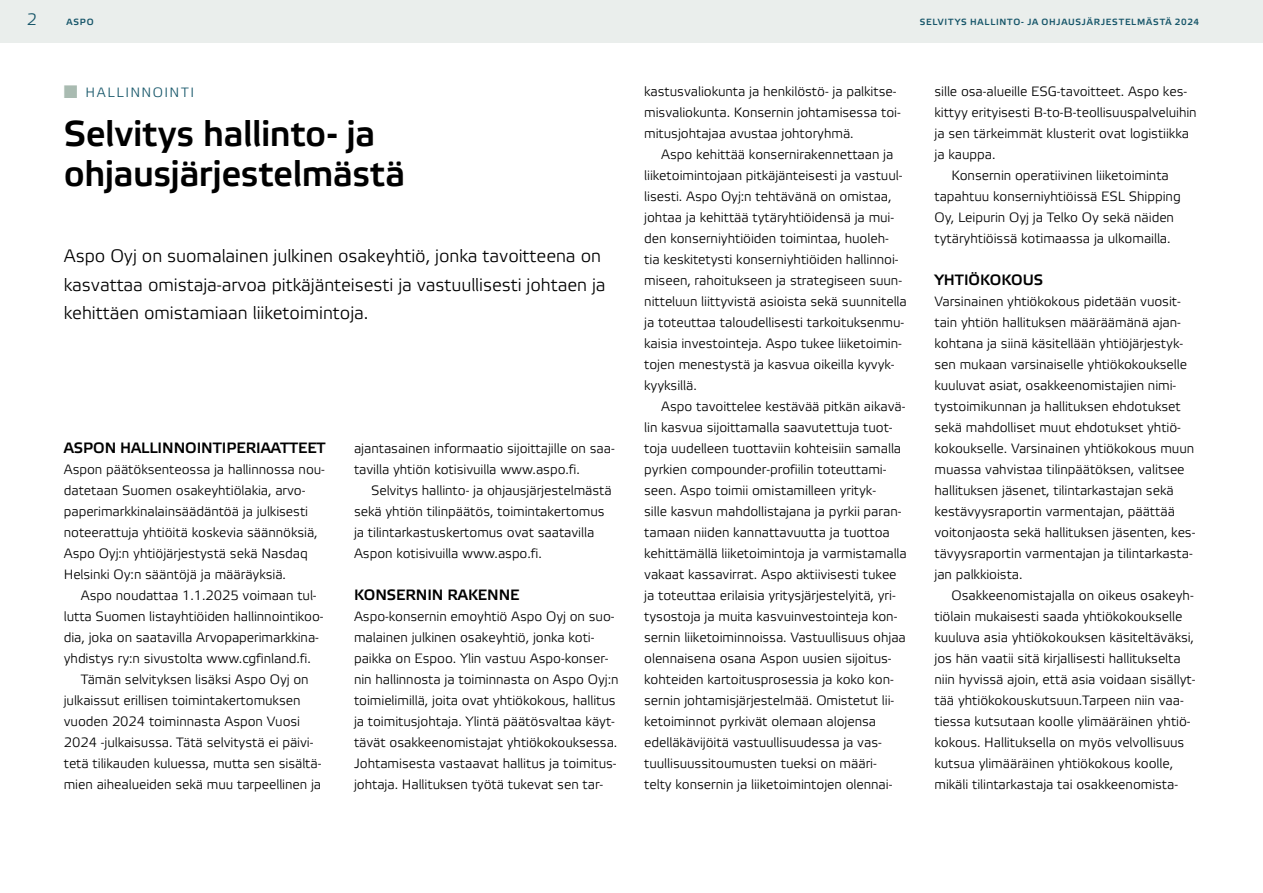
<style>
.page{position:relative;width:1263px;height:893px;background:#fff}
.page>*{position:absolute;margin:0;border:0;box-sizing:border-box;transform-origin:0 0}
.t1{font:700 36px/40.5px "Etelka Light Pro";letter-spacing:-.015em;color:#000}
.t2{font:18px/28.5px "Etelka Light Pro";letter-spacing:-.005em;color:#000}
.t3{font:16.5px "Etelka Light Pro";color:#165569}
.t4{font:700 15px "Etelka Light Pro";letter-spacing:-.005em;color:#000}
.t5{font:300 13.5px/21px "Etelka";letter-spacing:-.005em;color:#000}
.t6{font:13.5px "Etelka Light Pro";letter-spacing:.12em;color:#165669}
.t7{font:700 9px "Etelka Light Pro";letter-spacing:.085em;color:#165569}
.s1{color:#a9bbb1}
</style>
<div class="page">
<div style="left:0;top:0;width:1263px;height:43px;background:#eaeeec"></div>
<p class="t3" style="left:27px;top:10px;width:12px">2</p>
<p class="t7" style="left:66px;top:16px;width:29px">ASPO</p>
<p class="t7" style="left:920px;top:16px;width:281px">SELVITYS HALLINTO- JA OHJAUSJÄRJESTELMÄSTÄ 2024</p>
<p class="t6" style="left:64px;top:85px;width:132px"><span class="s1">■</span> HALLINNOINTI</p>
<p class="t5" style="left:644px;top:81px;width:258px">kastusvaliokunta ja henkilöstö- ja palkitse&shy;misvaliokunta. Konsernin johtamisessa toi&shy;mitusjohtajaa avustaa johtoryhmä.</p>
<p class="t5" style="left:644px;top:144px;width:264px;text-indent:17px">Aspo kehittää konsernirakennettaan ja liiketoimintojaan pitkäjänteisesti ja vastuul&shy;lisesti. Aspo Oyj:n tehtävänä on omistaa, johtaa ja kehittää tytäryhtiöidensä ja mui&shy;den konserniyhtiöiden toimintaa, huoleh&shy;tia keskitetysti konserniyhtiöiden hallinnoi&shy;miseen, rahoitukseen ja strategiseen suun&shy;nitteluun liittyvistä asioista sekä suunnitella ja toteuttaa taloudellisesti tarkoituksenmu&shy;kaisia investointeja. Aspo tukee liiketoimin&shy;tojen menestystä ja kasvua oikeilla kyvyk&shy;kyyksillä.</p>
<p class="t5" style="left:644px;top:396px;width:264px;text-indent:17px">Aspo tavoittelee kestävää pitkän aikavä&shy;lin kasvua sijoittamalla saavutettuja tuot&shy;toja uudelleen tuottaviin kohteisiin samalla pyrkien compounder-profiilin toteuttami&shy;seen. Aspo toimii omistamilleen yrityk-<br>sille kasvun mahdollistajana ja pyrkii paran&shy;tamaan niiden kannattavuutta ja tuottoa kehittämällä liiketoimintoja ja varmistamalla vakaat kassavirrat. Aspo aktiivisesti tukee ja toteuttaa erilaisia yritysjärjestelyitä, yri&shy;tysostoja ja muita kasvuinvestointeja kon&shy;sernin liiketoiminnoissa. Vastuullisuus ohjaa olennaisena osana Aspon uusien sijoitus&shy;kohteiden kartoitusprosessia ja koko kon&shy;sernin johtamisjärjestelmää. Omistetut lii&shy;ketoiminnot pyrkivät olemaan alojensa edelläkävijöitä vastuullisuudessa ja vas&shy;tuullisuussitoumusten tueksi on määri&shy;telty konsernin ja liiketoimintojen olennai-</p>
<h1 class="t1" style="left:64px;top:115px;width:343px">Selvitys hallinto- ja ohjausjärjestelmästä</h1>
<h2 class="t2" style="left:64px;top:243px;width:543px">Aspo Oyj on suomalainen julkinen osakeyhtiö, jonka tavoitteena on kasvattaa omistaja-arvoa pitkäjänteisesti ja vastuullisesti johtaen ja kehittäen omistamiaan liiketoimintoja.</h2>
<p class="t4" style="left:64px;top:440px;width:263px">ASPON HALLINNOINTIPERIAATTEET</p>
<p class="t5" style="left:64px;top:459px;width:263px">Aspon päätöksenteossa ja hallinnossa nou&shy;datetaan Suomen osakeyhtiölakia, arvo&shy;paperimarkkinalainsäädäntöä ja julkisesti noteerattuja yhtiöitä koskevia säännöksiä, Aspo Oyj:n yhtiöjärjestystä sekä Nasdaq Helsinki Oy:n sääntöjä ja määräyksiä.</p>
<p class="t5" style="left:81px;top:585px;width:237px">Aspo noudattaa 1.1.2025 voimaan tul-</p>
<p class="t5" style="left:64px;top:606px;width:261px">lutta Suomen listayhtiöiden hallinnointikoo-</p>
<p class="t5" style="left:64px;top:627px;width:257px">dia, joka on saatavilla Arvopaperimarkkina-</p>
<p class="t5" style="left:64px;top:648px;width:249px">yhdistys ry:n sivustolta www.cgfinland.fi.</p>
<p class="t5" style="left:81px;top:669px;width:229px">Tämän selvityksen lisäksi Aspo Oyj on</p>
<p class="t5" style="left:64px;top:690px;width:238px">julkaissut erillisen toimintakertomuksen</p>
<p class="t5" style="left:64px;top:711px;width:238px">vuoden 2024 toiminnasta Aspon Vuosi</p>
<p class="t5" style="left:64px;top:732px;width:251px">2024 -julkaisussa. Tätä selvitystä ei päivi-</p>
<p class="t5" style="left:64px;top:753px;width:259px">tetä tilikauden kuluessa, mutta sen sisältä-</p>
<p class="t5" style="left:64px;top:774px;width:259px">mien aihealueiden sekä muu tarpeellinen ja</p>
<p class="t5" style="left:354px;top:438px;width:262px">ajantasainen informaatio sijoittajille on saa&shy;tavilla yhtiön kotisivuilla www.aspo.fi.</p>
<p class="t5" style="left:354px;top:480px;width:259px;text-indent:17px">Selvitys hallinto- ja ohjausjärjestelmästä sekä yhtiön tilinpäätös, toimintakertomus ja tilintarkastuskertomus ovat saatavilla Aspon kotisivuilla www.aspo.fi.</p>
<p class="t4" style="left:354px;top:587px;width:167px">KONSERNIN RAKENNE</p>
<p class="t5" style="left:354px;top:606px;width:266px">Aspo-konsernin emoyhtiö Aspo Oyj on suo&shy;malainen julkinen osakeyhtiö, jonka koti&shy;paikka on Espoo. Ylin vastuu Aspo-konser&shy;nin hallinnosta ja toiminnasta on Aspo Oyj:n toimielimillä, joita ovat yhtiökokous, hallitus ja toimitusjohtaja. Ylintä päätösvaltaa käyt&shy;tävät osakkeenomistajat yhtiökokouksessa.<br>Johtamisesta vastaavat hallitus ja toimitus&shy;johtaja. Hallituksen työtä tukevat sen tar-</p>
<p class="t5" style="left:934px;top:81px;width:254px">sille osa-alueille ESG-tavoitteet. Aspo kes-</p>
<p class="t5" style="left:934px;top:102px;width:264px">kittyy erityisesti B-to-B-teollisuuspalveluihin</p>
<p class="t5" style="left:934px;top:123px;width:256px">ja sen tärkeimmät klusterit ovat logistiikka</p>
<p class="t5" style="left:934px;top:144px;width:62px">ja kauppa.</p>
<p class="t5" style="left:951px;top:165px;width:219px">Konsernin operatiivinen liiketoiminta</p>
<p class="t5" style="left:934px;top:186px;width:248px">tapahtuu konserniyhtiöissä ESL Shipping</p>
<p class="t5" style="left:934px;top:207px;width:241px">Oy, Leipurin Oyj ja Telko Oy sekä näiden</p>
<p class="t5" style="left:934px;top:228px;width:238px">tytäryhtiöissä kotimaassa ja ulkomailla.</p>
<p class="t4" style="left:934px;top:272px;width:110px">YHTIÖKOKOUS</p>
<p class="t5" style="left:934px;top:291px;width:262px">Varsinainen yhtiökokous pidetään vuosit&shy;tain yhtiön hallituksen määräämänä ajan&shy;kohtana ja siinä käsitellään yhtiöjärjestyk&shy;sen mukaan varsinaiselle yhtiökokoukselle kuuluvat asiat, osakkeenomistajien nimi&shy;tystoimikunnan ja hallituksen ehdotukset sekä mahdolliset muut ehdotukset yhtiö&shy;kokoukselle. Varsinainen yhtiökokous muun muassa vahvistaa tilinpäätöksen, valitsee hallituksen jäsenet, tilintarkastajan sekä kestävyysraportin varmentajan, päättää voitonjaosta sekä hallituksen jäsenten, kes&shy;tävyysraportin varmentajan ja tilintarkasta&shy;jan palkkioista.</p>
<p class="t5" style="left:934px;top:585px;width:262px;text-indent:17px">Osakkeenomistajalla on oikeus osakeyh&shy;tiölain mukaisesti saada yhtiökokoukselle kuuluva asia yhtiökokouksen käsiteltäväksi, jos hän vaatii sitä kirjallisesti hallitukselta niin hyvissä ajoin, että asia voidaan sisällyt&shy;tää yhtiökokouskutsuun.Tarpeen niin vaa&shy;tiessa kutsutaan koolle ylimääräinen yhtiö&shy;kokous. Hallituksella on myös velvollisuus kutsua ylimääräinen yhtiökokous koolle, mikäli tilintarkastaja tai osakkeenomista-</p>
</div>
